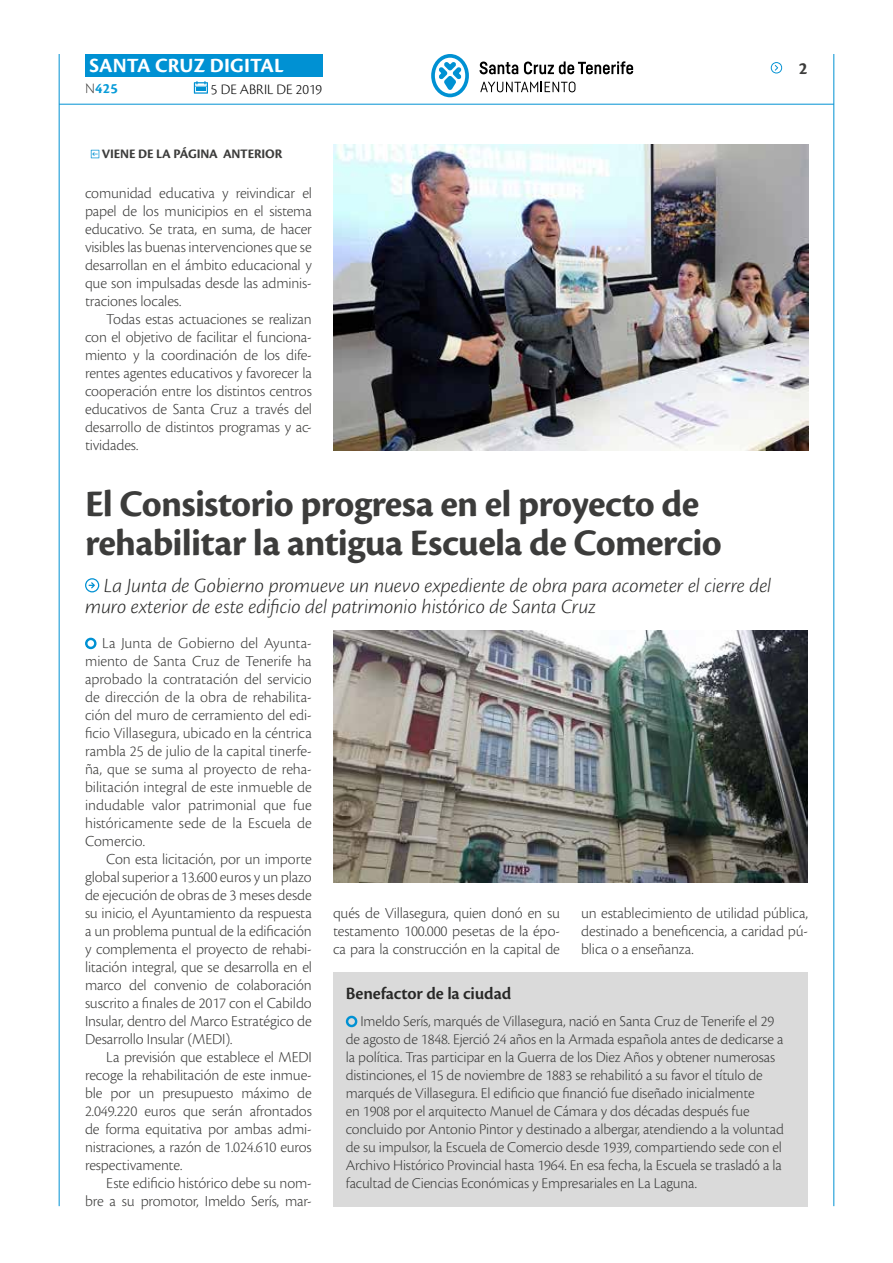
<style>
.page{position:relative;width:893px;height:1263px;background:#fff}
.page>*{position:absolute;margin:0;border:0;box-sizing:border-box;transform-origin:0 0}
.t1{font:700 39px/39px "Cronos Pro";letter-spacing:-.015em;color:#3c3c3b}
.t2{font:italic 300 21px/21px "Cronos Pro";letter-spacing:-.005em;color:#282827}
.t3{font:700 21px "Cronos Pro";letter-spacing:.005em;color:#fff}
.t4{font:600 18px "Cronos Pro";letter-spacing:-.005em;color:#282827}
.t5{font:700 18px "Cronos Pro";color:#3c3c3b}
.t6{font:300 15.9px/18px "Cronos Pro";letter-spacing:-.01em;color:#3c3c3b;text-align:justify}
.t7{font:300 15.6px/18px "Cronos Pro";letter-spacing:-.01em;color:#3c3c3b}
.t8{font:300 15px "Cronos Pro";letter-spacing:.005em;color:#000}
.t9{font:700 15px "Cronos Pro";color:#079bd8}
.t10{font:700 13.5px "Cronos Pro";letter-spacing:-.01em;color:#3c3c3b}
.s1{font-weight:300;color:#3c3c3b}
</style>
<div class="page">
<hr style="left:59px;top:104px;width:775px;height:1px;background:#0091d3">
<div style="left:85px;top:54px;width:238px;height:23px;background:#0091d3"></div>
<svg style="left:194px;top:81px;width:14px;height:13px"></svg>
<hr style="left:59px;top:54px;width:1px;height:1152px;background:#0091d3">
<hr style="left:833px;top:54px;width:1px;height:1152px;background:#0091d3">
<svg style="left:771px;top:62px;width:12px;height:11px"></svg>
<svg style="left:431px;top:54px;width:38px;height:43px"></svg>
<svg style="left:480px;top:62px;width:38px;height:12px"></svg>
<svg style="left:524px;top:61px;width:109px;height:13px"></svg>
<svg style="left:480px;top:82px;width:95px;height:10px"></svg>
<svg style="left:91px;top:150px;width:8px;height:8px"></svg>
<div style="left:333px;top:972px;width:475px;height:234px;background:#dadada"></div>
<svg style="left:345px;top:1015px;width:13px;height:13px"></svg>
<img style="left:333px;top:144px;width:475px;height:306px">
<svg style="left:85px;top:637px;width:12px;height:13px"></svg>
<svg style="left:85px;top:578px;width:14px;height:14px"></svg>
<img style="left:333px;top:630px;width:475px;height:252px">
<h2 class="t3" style="left:89px;top:53px;width:196px">SANTA CRUZ DIGITAL</h2>
<p class="t9" style="left:85px;top:80px;width:34px"><span class="s1">N</span>425</p>
<p class="t8" style="left:211px;top:80px;width:113px">5 DE ABRIL DE 2019</p>
<p class="t10" style="left:102px;top:146px;width:182px">VIENE DE LA PÁGINA ANTERIOR</p>
<p class="t6" style="left:85px;top:184px;width:228px">comunidad educativa y reivindicar el papel de los municipios en el sistema educativo. Se trata, en suma, de hacer visibles las buenas intervenciones que se desarrollan en el ámbito educacional y que son impulsadas desde las adminis&shy;traciones locales.</p>
<p class="t6" style="left:85px;top:310px;width:228px;text-indent:21px">Todas estas actuaciones se realizan con el objetivo de facilitar el funciona&shy;miento y la coordinación de los dife&shy;rentes agentes educativos y favorecer la cooperación entre los distintos centros educativos de Santa Cruz a través del desarrollo de distintos programas y ac&shy;tividades.</p>
<h1 class="t1" style="left:85px;top:485px;width:638px">El Consistorio progresa en el proyecto de rehabilitar la antigua Escuela de Comercio</h1>
<h2 class="t2" style="left:85px;top:575px;width:688px;text-indent:19px">La Junta de Gobierno promueve un nuevo expediente de obra para acometer el cierre del muro exterior de este edificio del patrimonio histórico de Santa Cruz</h2>
<p class="t5" style="left:799px;top:58px;width:10px">2</p>
<p class="t6" style="left:85px;top:634px;width:228px;text-indent:17px">La Junta de Gobierno del Ayunta&shy;miento de Santa Cruz de Tenerife ha aprobado la contratación del servicio de dirección de la obra de rehabilita&shy;ción del muro de cerramiento del edi&shy;ficio Villasegura, ubicado en la céntrica rambla 25 de julio de la capital tinerfe&shy;ña, que se suma al proyecto de reha&shy;bilitación integral de este inmueble de indudable valor patrimonial que fue históricamente sede de la Escuela de Comercio.</p>
<p class="t6" style="left:85px;top:850px;width:228px;text-indent:21px">Con esta licitación, por un importe global superior a 13.600 euros y un plazo de ejecución de obras de 3 meses desde su inicio, el Ayuntamiento da respuesta a un problema puntual de la edificación y complementa el proyecto de rehabi&shy;litación integral, que se desarrolla en el marco del convenio de colaboración suscrito a finales de 2017 con el Cabildo Insular, dentro del Marco Estratégico de Desarrollo Insular (MEDI).</p>
<p class="t6" style="left:85px;top:1048px;width:228px;text-indent:21px">La previsión que establece el MEDI recoge la rehabilitación de este inmue&shy;ble por un presupuesto máximo de 2.049.220 euros que serán afrontados de forma equitativa por ambas admi&shy;nistraciones, a razón de 1.024.610 euros respectivamente.</p>
<p class="t6" style="left:85px;top:1174px;width:228px;text-align:right">Este edificio histórico debe su nom&shy;bre a su promotor, Imeldo Serís, mar-</p>
<p class="t6" style="left:333px;top:904px;width:228px">qués de Villasegura, quien donó en su testamento 100.000 pesetas de la épo&shy;ca para la construcción en la capital de</p>
<p class="t6" style="left:581px;top:904px;width:228px">un establecimiento de utilidad pública, destinado a beneficencia, a caridad pú&shy;blica o a enseñanza.</p>
<p class="t4" style="left:346px;top:983px;width:167px">Benefactor de la ciudad</p>
<p class="t7" style="left:346px;top:1012px;width:439px;text-indent:15px">Imeldo Serís, marqués de Villasegura, nació en Santa Cruz de Tenerife el 29 de agosto de 1848. Ejerció 24 años en la Armada española antes de dedicarse a la política. Tras participar en la Guerra de los Diez Años y obtener numerosas distinciones, el 15 de noviembre de 1883 se rehabilitó a su favor el título de marqués de Villasegura. El edificio que financió fue diseñado inicialmente<br>en 1908 por el arquitecto Manuel de Cámara y dos décadas después fue concluido por Antonio Pintor y destinado a albergar, atendiendo a la voluntad de su impulsor, la Escuela de Comercio desde 1939, compartiendo sede con el Archivo Histórico Provincial hasta 1964. En esa fecha, la Escuela se trasladó a la facultad de Ciencias Económicas y Empresariales en La Laguna.</p>
</div>
